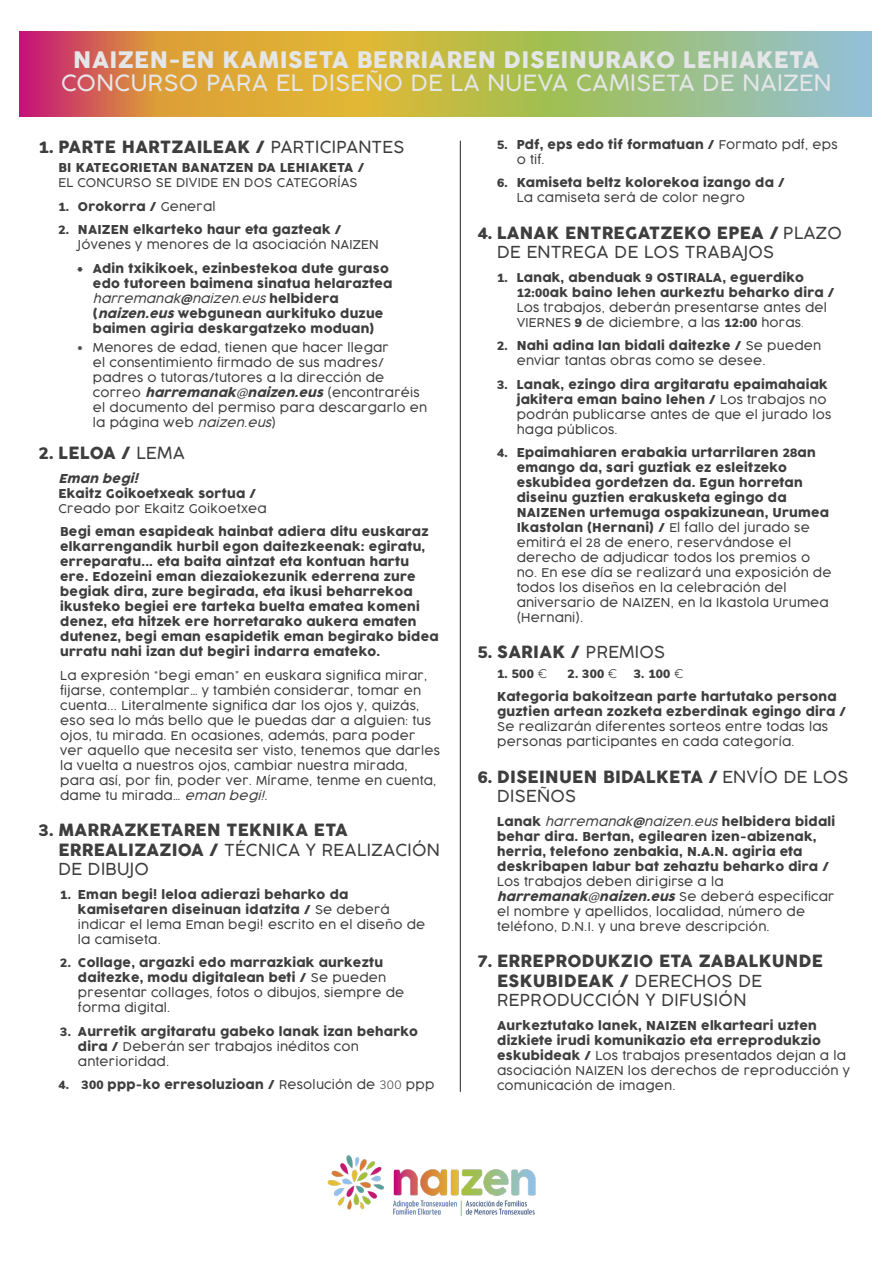
<style>
.page{position:relative;width:893px;height:1263px;background:#fff}
.page>*{position:absolute;margin:0;border:0;box-sizing:border-box;transform-origin:0 0}
.TESTUA{font:22.2px "Cocogoose";letter-spacing:.02em;color:#e5e6e8}
.TESTUA-2{font:300 22.2px "Cocogoose";letter-spacing:.02em;color:#e5e6e8}
.TESTUA-3{font:16.5px/19.5px "Cocogoose";letter-spacing:.02em;color:#3e3e3f}
.t1{font:300 16.5px/19.5px "Cocogoose";letter-spacing:.02em;color:#3e3e3f}
.TESTUA-4{font:300 12px/15px "Cocogoose";letter-spacing:.02em;color:#3e3e3f}
.TESTUA-5{font:12px/15px "Cocogoose";letter-spacing:.02em;color:#3e3e3f}
.t2{font:900 12px "Nunito";letter-spacing:.02em;color:#3e3e3f}
.TESTUA-6{font:italic 12px "Cocogoose";color:#3e3e3f}
.s1{font-family:"Nunito";font-weight:900}
.s2{font-weight:300}
.s3{font-weight:400}
.s4{font-weight:300;font-style:italic}
.s5{font-family:"Nunito";font-weight:900;font-style:italic}
.s6{font-style:italic}
.s7{font-weight:400;font-style:italic}
.s8{font-family:"Nunito";font-weight:600;font-style:italic}
.s9{font-family:"Nunito";font-weight:300}
.s10{font-family:"COCOGOOSE";font-weight:200}
.s11{font-family:"Nunito";font-weight:600}
</style>
<div class="page">
<svg style="left:19px;top:31px;width:853px;height:86px;background:#bba862"></svg>
<hr style="left:460px;top:141px;width:1px;height:951px;background:#231f20">
<img style="left:327px;top:1155px;width:209px;height:61px">
<p class="TESTUA" style="left:73px;top:44px;width:747px">NAIZEN-EN KAMISETA BERRIAREN DISEINURAKO LEHIAKETA</p>
<p class="TESTUA-2" style="left:61px;top:68px;width:772px">CONCURSO PARA EL DISEÑO DE LA NUEVA CAMISETA DE NAIZEN</p>
<p class="TESTUA-3" style="left:39px;top:138px;width:367px"><span class="s1">1.</span> PARTE HARTZAILEAK / <span class="s2">PARTICIPANTES</span></p>
<p class="TESTUA-5" style="left:58px;top:161px;width:307px">BI KATEGORIETAN BANATZEN DA LEHIAKETA /<br><span class="s2">EL CONCURSO SE DIVIDE EN DOS CATEGORÍAS</span></p>
<p class="TESTUA-5" style="left:58px;top:199px;width:159px"><span class="s1">1.</span> Orokorra / <span class="s2">General</span></p>
<p class="TESTUA-4" style="left:78px;top:222px;width:302px;text-indent:-20px"><span class="s1">2.</span> <span class="s3">NAIZEN elkarteko haur eta gazteak /<br></span>Jóvenes y menores de la asociación NAIZEN</p>
<p class="TESTUA-5" style="left:93px;top:262px;width:301px;text-indent:-16px">* Adin txikikoek, ezinbestekoa dute guraso edo tutoreen baimena sinatua helaraztea <span class="s4">harremanak</span><span class="s5">@</span><span class="s4">naizen.eus</span>h e l b i d e r a (<span class="s6">naizen.eus</span>webgunean aurkituko duzue baimen agiria deskargatzeko moduan)</p>
<p class="TESTUA-4" style="left:93px;top:340px;width:335px;text-indent:-16px">* Menores de edad, tienen que hacer llegar<br>el consentimiento firmado de sus madres/ padres o tutoras/tutores a la dirección de<br>c o r r e o <span class="s7">harremanak</span><span class="s8">@</span><span class="s7">naizen.eus</span>( e n c o n t r a r é i s el documento del permiso para descargarlo en l a p á g i n a w e b <span class="s6">naizen.eus</span>)</p>
<p class="TESTUA-3" style="left:39px;top:444px;width:147px"><span class="s1">2.</span> LELOA / <span class="s2">LEMA</span></p>
<p class="TESTUA-6" style="left:58px;top:470px;width:85px">Eman begi!</p>
<p class="TESTUA-4" style="left:58px;top:486px;width:210px"><span class="s3">Ekaitz Goikoetxeak sortua /<br></span>Creado por Ekaitz Goikoetxea</p>
<p class="TESTUA-5" style="left:60px;top:525px;width:380px">Begi eman esapideak hainbat adiera ditu euskaraz elkarrengandik hurbil egon daitezkeenak: egiratu, erreparatu... eta baita aintzat eta kontuan hartu ere. Edozeini eman diezaiokezunik ederrena zure begiak dira, zure begirada, eta ikusi beharrekoa ikusteko begiei ere tarteka buelta ematea komeni denez, eta hitzek ere horretarako aukera ematen dutenez, begi eman esapidetik eman begirako bidea urratu nahi izan dut begiri indarra emateko.</p>
<p class="TESTUA-4" style="left:60px;top:668px;width:381px">La expresión “begi eman” en euskara significa mirar, fijarse, contemplar… y también considerar, tomar en cuenta... Literalmente significa dar los ojos y, quizás, eso sea lo más bello que le puedas dar a alguien: tus ojos, tu mirada. En ocasiones, además, para poder ver aquello que necesita ser visto, tenemos que darles la vuelta a nuestros ojos, cambiar nuestra mirada, para así, por fin, poder ver. Mírame, tenme en cuenta, dame tu mirada… <span class="s6">eman begi!</span>.</p>
<p class="TESTUA-3" style="left:58px;top:821px;width:383px;text-indent:-20px"><span class="s1">3.</span> MARRAZKETAREN TEKNIKA ETA<br>ERREALIZAZIOA / <span class="s2">TÉCNICA Y REALIZACIÓN<br>DE DIBUJO</span></p>
<p class="TESTUA-5" style="left:78px;top:887px;width:349px;text-indent:-18px"><span class="s1">1.</span> Eman begi! leloa adierazi beharko da kamisetaren diseinuan idatzita / <span class="s2">Se deberá indicar el lema Eman begi! escrito en el diseño de la camiseta.</span></p>
<p class="TESTUA-5" style="left:78px;top:956px;width:328px;text-indent:-18px"><span class="s1">2.</span> Collage, argazki edo marrazkiak aurkeztu daitezke, modu digitalean beti / <span class="s2">Se pueden presentar collages, fotos o dibujos, siempre de forma digital.</span></p>
<p class="TESTUA-5" style="left:78px;top:1024px;width:342px;text-indent:-18px"><span class="s1">3.</span> Aurretik argitaratu gabeko lanak izan beharko dira / <span class="s2">Deberán ser trabajos inéditos con anterioridad.</span></p>
<p class="TESTUA-5" style="left:58px;top:1078px;width:377px"><span class="s1">4. 300</span> ppp-ko erresoluzioan / <span class="s2">Resolución de</span> <span class="s9">300</span> <span class="s2">ppp</span></p>
<p class="TESTUA-5" style="left:517px;top:137px;width:322px;text-indent:-20px"><span class="s1">5.</span> Pdf, eps edo tif formatuan / <span class="s2">Formato pdf, eps o tif.</span></p>
<p class="TESTUA-5" style="left:517px;top:176px;width:270px;text-indent:-20px"><span class="s1">6.</span> Kamiseta beltz kolorekoa izango da /<br><span class="s2">La camiseta será de color negro</span></p>
<h2 class="t1" style="left:497px;top:223px;width:346px;text-indent:-20px"><span class="s1">4.</span> <span class="s3">LANAK ENTREGATZEKO EPEA /</span> PLAZO<br>DE ENTREGA DE LOS TRABAJOS</h2>
<p class="TESTUA-4" style="left:517px;top:270px;width:319px;text-indent:-20px"><span class="s1">1.</span> <span class="s3">Lanak, abenduak</span> <span class="s1">9</span> <span class="s3">OSTIRALA, eguerdiko </span><span class="s1">12:00</span><span class="s3">ak baino lehen aurkeztu beharko dira / </span>Los trabajos, deberán presentarse antes del VIERNES <span class="s1">9</span> de diciembre, a las <span class="s1">12:00</span> horas<span class="s10">.</span></p>
<p class="TESTUA-4" style="left:517px;top:338px;width:306px;text-indent:-20px"><span class="s1">2.</span> <span class="s3">Nahi adina lan bidali daitezke /</span> Se pueden enviar tantas obras como se desee.</p>
<p class="TESTUA-4" style="left:517px;top:377px;width:316px;text-indent:-20px"><span class="s1">3.</span> <span class="s3">Lanak, ezingo dira argitaratu epaimahaiak jakitera eman baino lehen /</span> Los trabajos no podrán publicarse antes de que el jurado los haga públicos.</p>
<p class="TESTUA-4" style="left:517px;top:445px;width:316px;text-indent:-20px"><span class="s1">4.</span> <span class="s3">Epaimahiaren erabakia urtarrilaren</span> <span class="s1">28</span><span class="s3">an emango da, sari guztiak ez esleitzeko eskubidea gordetzen da. Egun horretan diseinu guztien erakusketa egingo da NAIZENen urtemuga ospakizunean, Urumea Ikastolan (Hernani) /</span> El fallo del jurado se emitirá el <span class="s11">28</span> de enero, reservándose el derecho de adjudicar todos los premios o no. En ese día se realizará una exposición de todos los diseños en la celebración del aniversario de NAIZEN, en la Ikastola Urumea (Hernani).</p>
<h2 class="TESTUA-3" style="left:478px;top:643px;width:189px"><span class="s1">5.</span> SARIAK / <span class="s2">PREMIOS</span></h2>
<p class="t2" style="left:497px;top:665px;width:52px">1. 500 <span class="s10">€</span></p>
<p class="t2" style="left:568px;top:665px;width:51px">2. 300 <span class="s10">€</span></p>
<p class="t2" style="left:634px;top:665px;width:51px">3. 100 <span class="s10">€</span></p>
<p class="TESTUA-5" style="left:497px;top:690px;width:351px">Kategoria bakoitzean parte hartutako persona guztien artean zozketa ezberdinak egingo dira /</p>
<p class="TESTUA-4" style="left:497px;top:719px;width:332px">Se realizarán diferentes sorteos entre todas las personas participantes en cada categoría.</p>
<h2 class="TESTUA-3" style="left:497px;top:768px;width:353px;text-indent:-20px"><span class="s1">6.</span> DISEINUEN BIDALKETA / <span class="s2">ENVÍO DE LOS<br>DISEÑOS</span></h2>
<p class="TESTUA-5" style="left:497px;top:814px;width:340px">L a n a k <span class="s4">harremanak</span><span class="s5">@</span><span class="s4">naizen.eus</span>h e l b i d e r a b i d a l i behar dira. Bertan, egilearen izen-abizenak, herria, telefono zenbakia, N.A.N. agiria eta deskribapen labur bat zehaztu beharko dira /</p>
<p class="TESTUA-4" style="left:497px;top:874px;width:339px">Los trabajos deben dirigirse a la <span class="s7">harremanak</span><span class="s8">@</span><span class="s7">naizen.eus</span> S e d e b e r á e s p e c i fi c a r el nombre y apellidos, localidad, número de teléfono, D.N.I. y una breve descripción.</p>
<h2 class="TESTUA-3" style="left:497px;top:952px;width:327px;text-indent:-20px"><span class="s1">7.</span> ERREPRODUKZIO ETA ZABALKUNDE<br>ESKUBIDEAK / <span class="s2">DERECHOS DE<br>REPRODUCCIÓN Y DIFUSIÓN</span></h2>
<p class="TESTUA-4" style="left:497px;top:1018px;width:354px"><span class="s3">Aurkeztutako lanek, NAIZEN elkarteari uzten dizkiete irudi komunikazio eta erreprodukzio eskubideak /</span> Los trabajos presentados dejan a la asociación NAIZEN los derechos de reproducción y comunicación de imagen.</p>
</div>
